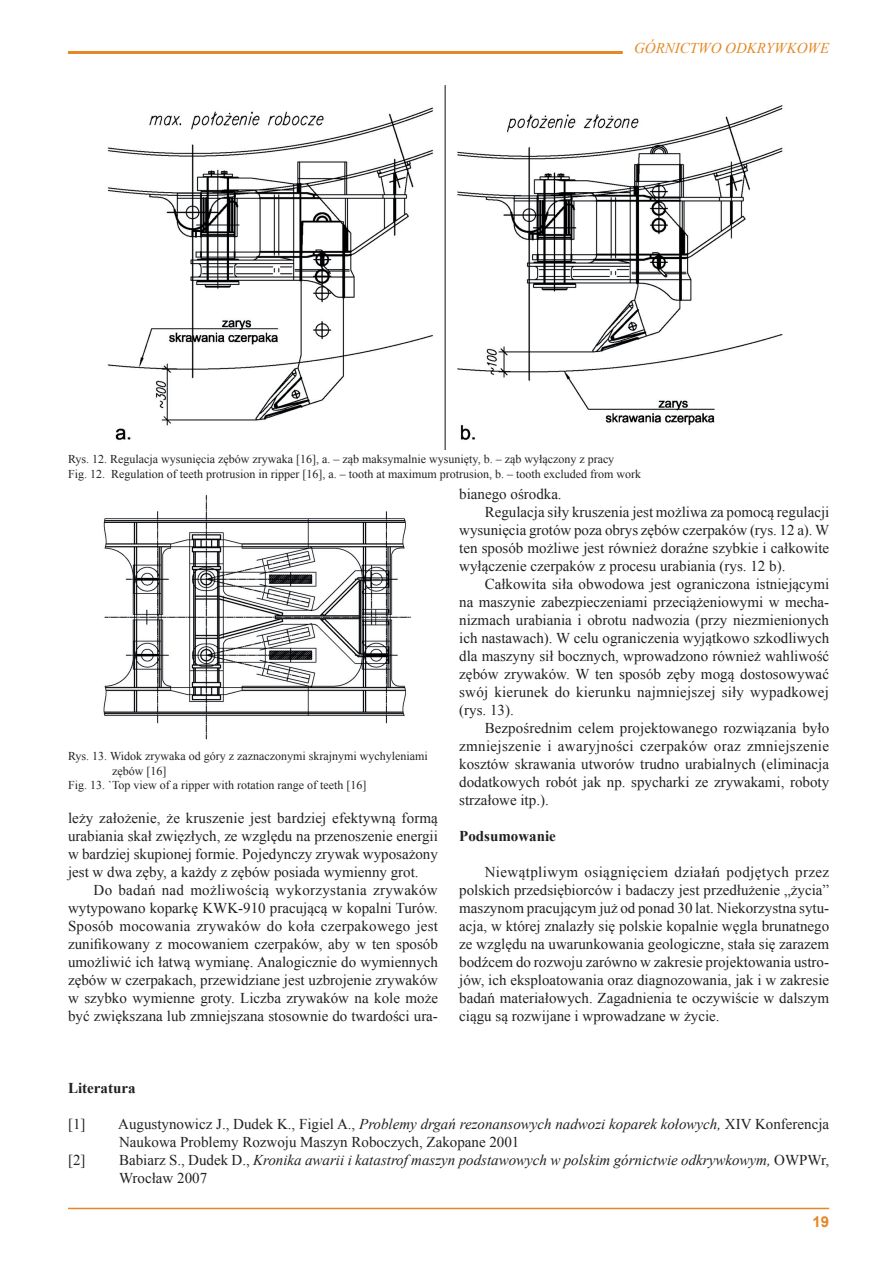
<style>
.page{position:relative;width:893px;height:1263px;background:#fff}
.page>*{position:absolute;margin:0;border:0;box-sizing:border-box;transform-origin:0 0}
.t1{font:15px/18px "Times New Roman";color:#231f20;text-align:justify}
.t2{font:italic 15px/18px "Times New Roman";color:#231f20}
.t3{font:15px "Times New Roman";letter-spacing:.02em;color:#231f20}
.t4{font:700 15px "Times New Roman";color:#231f20}
.t5{font:italic 15px "Times New Roman";color:#e38824}
.t6{font:700 15px "Arial";color:#e38824}
.t7{font:12px/14.4px "Times New Roman";color:#231f20}
.s1{font-style:italic}
.s2{font-style:normal}
</style>
<div class="page">
<hr style="left:68px;top:1208px;width:761px;height:1px;background:#e38824">
<hr style="left:68px;top:51px;width:555px;height:3px;background:#e38824">
<img style="left:107px;top:85px;width:676px;height:365px">
<img style="left:103px;top:494px;width:308px;height:246px">
<p class="t5" style="left:634px;top:37px;width:197px">GÓRNICTWO ODKRYWKOWE</p>
<p class="t7" style="left:68px;top:452px;width:574px">Rys. 12. Regulacja wysunięcia zębów zrywaka [16], a. – ząb maksymalnie wysunięty, b. – ząb wyłączony z pracy<br>Fig. 12. Regulation of teeth protrusion in ripper [16], a. – tooth at maximum protrusion, b. – tooth excluded from work</p>
<p class="t7" style="left:68px;top:749px;width:361px">Rys. 13. Widok zrywaka od góry z zaznaczonymi skrajnymi wychyleniami</p>
<p class="t7" style="left:112px;top:763px;width:56px">zębów [16]</p>
<p class="t7" style="left:68px;top:778px;width:300px">Fig. 13. `Top view of a ripper with rotation range of teeth [16]</p>
<p class="t1" style="left:68px;top:809px;width:371px">leży założenie, że kruszenie jest bardziej efektywną formą urabiania skał zwięzłych, ze względu na przenoszenie energii w bardziej skupionej formie. Pojedynczy zrywak wyposażony jest w dwa zęby, a każdy z zębów posiada wymienny grot.</p>
<p class="t1" style="left:68px;top:881px;width:371px;text-indent:26px">Do badań nad możliwością wykorzystania zrywaków wytypowano koparkę KWK-910 pracującą w kopalni Turów.<br>Sposób mocowania zrywaków do koła czerpakowego jest zunifikowany z mocowaniem czerpaków, aby w ten sposób umożliwić ich łatwą wymianę. Analogicznie do wymiennych zębów w czerpakach, przewidziane jest uzbrojenie zrywaków w szybko wymienne groty. Liczba zrywaków na kole może być zwiększana lub zmniejszana stosownie do twardości ura-</p>
<p class="t1" style="left:459px;top:485px;width:104px">bianego ośrodka.</p>
<p class="t1" style="left:485px;top:503px;width:346px">Regulacja siły kruszenia jest możliwa za pomocą regulacji</p>
<p class="t1" style="left:459px;top:521px;width:371px">wysunięcia grotów poza obrys zębów czerpaków (rys. 12 a). W</p>
<p class="t1" style="left:459px;top:539px;width:371px">ten sposób możliwe jest również doraźne szybkie i całkowite</p>
<p class="t1" style="left:459px;top:557px;width:328px">wyłączenie czerpaków z procesu urabiania (rys. 12 b).</p>
<p class="t1" style="left:485px;top:575px;width:346px">Całkowita siła obwodowa jest ograniczona istniejącymi</p>
<p class="t1" style="left:459px;top:593px;width:371px">na maszynie zabezpieczeniami przeciążeniowymi w mecha-</p>
<p class="t1" style="left:459px;top:611px;width:371px">nizmach urabiania i obrotu nadwozia (przy niezmienionych</p>
<p class="t1" style="left:459px;top:629px;width:371px">ich nastawach). W celu ograniczenia wyjątkowo szkodliwych</p>
<p class="t1" style="left:459px;top:647px;width:371px">dla maszyny sił bocznych, wprowadzono również wahliwość</p>
<p class="t1" style="left:459px;top:665px;width:371px">zębów zrywaków. W ten sposób zęby mogą dostosowywać</p>
<p class="t1" style="left:459px;top:683px;width:371px">swój kierunek do kierunku najmniejszej siły wypadkowej</p>
<p class="t1" style="left:459px;top:701px;width:56px">(rys. 13).</p>
<p class="t1" style="left:485px;top:719px;width:346px">Bezpośrednim celem projektowanego rozwiązania było</p>
<p class="t3" style="left:459px;top:736px;width:371px">zmniejszenie i awaryjności czerpaków oraz zmniejszenie</p>
<p class="t1" style="left:459px;top:755px;width:371px">kosztów skrawania utworów trudno urabialnych (eliminacja</p>
<p class="t1" style="left:459px;top:773px;width:371px">dodatkowych robót jak np. spycharki ze zrywakami, roboty</p>
<p class="t1" style="left:459px;top:791px;width:91px">strzałowe itp.).</p>
<p class="t4" style="left:459px;top:826px;width:98px">Podsumowanie</p>
<p class="t1" style="left:459px;top:863px;width:372px;text-indent:26px">Niewątpliwym osiągnięciem działań podjętych przez polskich przedsiębiorców i badaczy jest przedłużenie „życia” maszynom pracującym już od ponad 30 lat. Niekorzystna sytu&shy;acja, w której znalazły się polskie kopalnie węgla brunatnego ze względu na uwarunkowania geologiczne, stała się zarazem bodźcem do rozwoju zarówno w zakresie projektowania ustro&shy;jów, ich eksploatowania oraz diagnozowania, jak i w zakresie badań materiałowych. Zagadnienia te oczywiście w dalszym ciągu są rozwijane i wprowadzane w życie.</p>
<p class="t4" style="left:68px;top:1078px;width:69px">Literatura</p>
<p class="t1" style="left:68px;top:1115px;width:19px">[1]</p>
<p class="t1" style="left:118px;top:1115px;width:712px">Augustynowicz J., Dudek K., Figiel A., <span class="s1">Problemy drgań rezonansowych nadwozi koparek kołowych,</span> XIV Konferencja<br>Naukowa Problemy Rozwoju Maszyn Roboczych, Zakopane 2001</p>
<p class="t1" style="left:68px;top:1151px;width:19px">[2]</p>
<p class="t2" style="left:119px;top:1151px;width:712px"><span class="s2">Babiarz S., Dudek D.,</span> Kronika awarii i katastrof maszyn podstawowych w polskim górnictwie odkrywkowym, <span class="s2">OWPWr,<br>Wrocław 2007</span></p>
<p class="t6" style="left:812px;top:1212px;width:18px">19</p>
</div>
